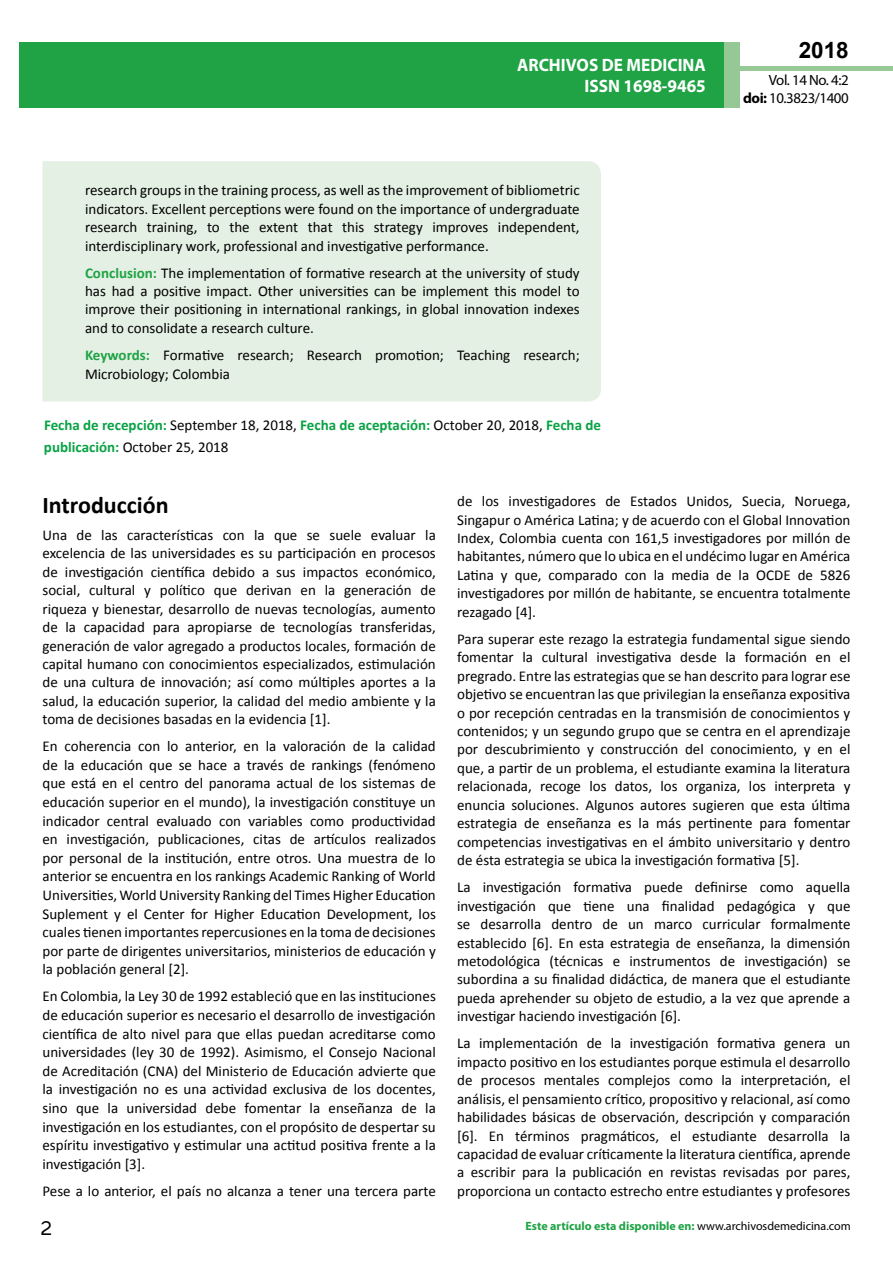
<style>
.page{position:relative;width:893px;height:1263px;background:#fff}
.page>*{position:absolute;margin:0;border:0;box-sizing:border-box;transform-origin:0 0}
.t1{font:25.5px "Tunga";color:#000}
.t2{font:700 24px "Calibri";color:#000}
.t3{font:700 22.5px "Arial";color:#000}
.t4{font:700 18px/21.6px "Myriad Pro";color:#fff;text-align:right;scale:.96 1}
.t5{font:15px/18.5px "Calibri";color:#000;text-align:justify}
.t6{font:700 15px/22.5px "Calibri";color:#09a245}
.t7{font:14.85px/17.9px "Myriad Pro";letter-spacing:-.03em;color:#000;text-align:right}
.t8{font:700 12px "Myriad Pro";color:#1fa345}
.s1{font-weight:700;color:#1fa345}
.s2{font-weight:400;color:#000}
.s3{font-weight:700}
.s4{color:#1da34a}
</style>
<div class="page">
<div style="left:722px;top:66px;width:171px;height:5px;background:#96c996"></div>
<div style="left:19px;top:42px;width:706px;height:66px;background:#1fa345"></div>
<div style="left:725px;top:42px;width:15px;height:66px;background:#96c896"></div>
<div style="left:43px;top:161px;width:558px;height:240px;background:#e4f0e4"></div>
<p class="t4" style="left:517px;top:53px;width:198px">ARCHIVOS DE MEDICINA<br>ISSN 1698-9465</p>
<p class="t5" style="left:85px;top:181px;width:496px">research groups in the training process, as well as the improvement of bibliometric indicators. Excellent perceptions were found on the importance of undergraduate research training, to the extent that this strategy improves independent, interdisciplinary work, professional and investigative performance.</p>
<p class="t5" style="left:85px;top:263px;width:496px"><span class="s1">Conclusion:</span> The implementation of formative research at the university of study has had a positive impact. Other universities can be implement this model to improve their positioning in international rankings, in global innovation indexes and to consolidate a research culture.</p>
<p class="t5" style="left:85px;top:346px;width:496px"><span class="s1">Keywords:</span> Formative research; Research promotion; Teaching research;<br>Microbiology; Colombia</p>
<p class="t6" style="left:44px;top:414px;width:558px">Fecha de recepción: <span class="s2">September 18, 2018,</span> Fecha de aceptación: <span class="s2">October 20, 2018,</span> Fecha de publicación: <span class="s2">October 25, 2018</span></p>
<h3 class="t3" style="left:799px;top:35px;width:52px">2018</h3>
<p class="t7" style="left:743px;top:71px;width:107px">Vol. 14 No. 4:2 <span class="s3">doi:</span> 10.3823/1400</p>
<h2 class="t2" style="left:43px;top:489px;width:128px">Introducción</h2>
<p class="t5" style="left:43px;top:526px;width:395px">Una de las características con la que se suele evaluar la excelencia de las universidades es su participación en procesos de investigación científica debido a sus impactos económico, social, cultural y político que derivan en la generación de riqueza y bienestar, desarrollo de nuevas tecnologías, aumento de la capacidad para apropiarse de tecnologías transferidas, generación de valor agregado a productos locales, formación de capital humano con conocimientos especializados, estimulación de una cultura de innovación; así como múltiples aportes a la salud, la educación superior, la calidad del medio ambiente y la toma de decisiones basadas en la evidencia [1].</p>
<p class="t5" style="left:43px;top:737px;width:395px">En coherencia con lo anterior, en la valoración de la calidad de la educación que se hace a través de rankings (fenómeno que está en el centro del panorama actual de los sistemas de educación superior en el mundo), la investigación constituye un indicador central evaluado con variables como productividad en investigación, publicaciones, citas de artículos realizados por personal de la institución, entre otros. Una muestra de lo anterior se encuentra en los rankings Academic Ranking of World Universities, World University Ranking del Times Higher Education Suplement y el Center for Higher Education Development, los cuales tienen importantes repercusiones en la toma de decisiones por parte de dirigentes universitarios, ministerios de educación y la población general [2].</p>
<p class="t5" style="left:43px;top:987px;width:395px">En Colombia, la Ley 30 de 1992 estableció que en las instituciones de educación superior es necesario el desarrollo de investigación científica de alto nivel para que ellas puedan acreditarse como universidades (ley 30 de 1992). Asimismo, el Consejo Nacional de Acreditación (CNA) del Ministerio de Educación advierte que la investigación no es una actividad exclusiva de los docentes, sino que la universidad debe fomentar la enseñanza de la investigación en los estudiantes, con el propósito de despertar su espíritu investigativo y estimular una actitud positiva frente a la investigación [3].</p>
<p class="t5" style="left:43px;top:1181px;width:395px">Pese a lo anterior, el país no alcanza a tener una tercera parte</p>
<p class="t5" style="left:457px;top:492px;width:395px">de los investigadores de Estados Unidos, Suecia, Noruega, Singapur o América Latina; y de acuerdo con el Global Innovation Index, Colombia cuenta con 161,5 investigadores por millón de habitantes, número que lo ubica en el undécimo lugar en América Latina y que, comparado con la media de la OCDE de 5826 investigadores por millón de habitante, se encuentra totalmente rezagado [4].</p>
<p class="t5" style="left:457px;top:630px;width:395px">Para superar este rezago la estrategia fundamental sigue siendo fomentar la cultural investigativa desde la formación en el pregrado. Entre las estrategias que se han descrito para lograr ese objetivo se encuentran las que privilegian la enseñanza expositiva o por recepción centradas en la transmisión de conocimientos y contenidos; y un segundo grupo que se centra en el aprendizaje por descubrimiento y construcción del conocimiento, y en el que, a partir de un problema, el estudiante examina la literatura relacionada, recoge los datos, los organiza, los interpreta y enuncia soluciones. Algunos autores sugieren que esta última estrategia de enseñanza es la más pertinente para fomentar competencias investigativas en el ámbito universitario y dentro de ésta estrategia se ubica la investigación formativa [5].</p>
<p class="t5" style="left:457px;top:878px;width:395px">La investigación formativa puede definirse como aquella investigación que tiene una finalidad pedagógica y que se desarrolla dentro de un marco curricular formalmente establecido [6]. En esta estrategia de enseñanza, la dimensión metodológica (técnicas e instrumentos de investigación) se subordina a su finalidad didáctica, de manera que el estudiante pueda aprehender su objeto de estudio, a la vez que aprende a investigar haciendo investigación [6].</p>
<p class="t5" style="left:457px;top:1034px;width:395px">La implementación de la investigación formativa genera un impacto positivo en los estudiantes porque estimula el desarrollo de procesos mentales complejos como la interpretación, el análisis, el pensamiento crítico, propositivo y relacional, así como habilidades básicas de observación, descripción y comparación [6]. En términos pragmáticos, el estudiante desarrolla la capacidad de evaluar críticamente la literatura científica, aprende a escribir para la publicación en revistas revisadas por pares, proporciona un contacto estrecho entre estudiantes y profesores</p>
<h1 class="t1" style="left:41px;top:1211px;width:13px">2</h1>
<p class="t8" style="left:525px;top:1218px;width:327px">Este artículo esta disp<span class="s4">oni</span>ble en: <span class="s2">www.archivosdemedicina.com</span></p>
</div>
